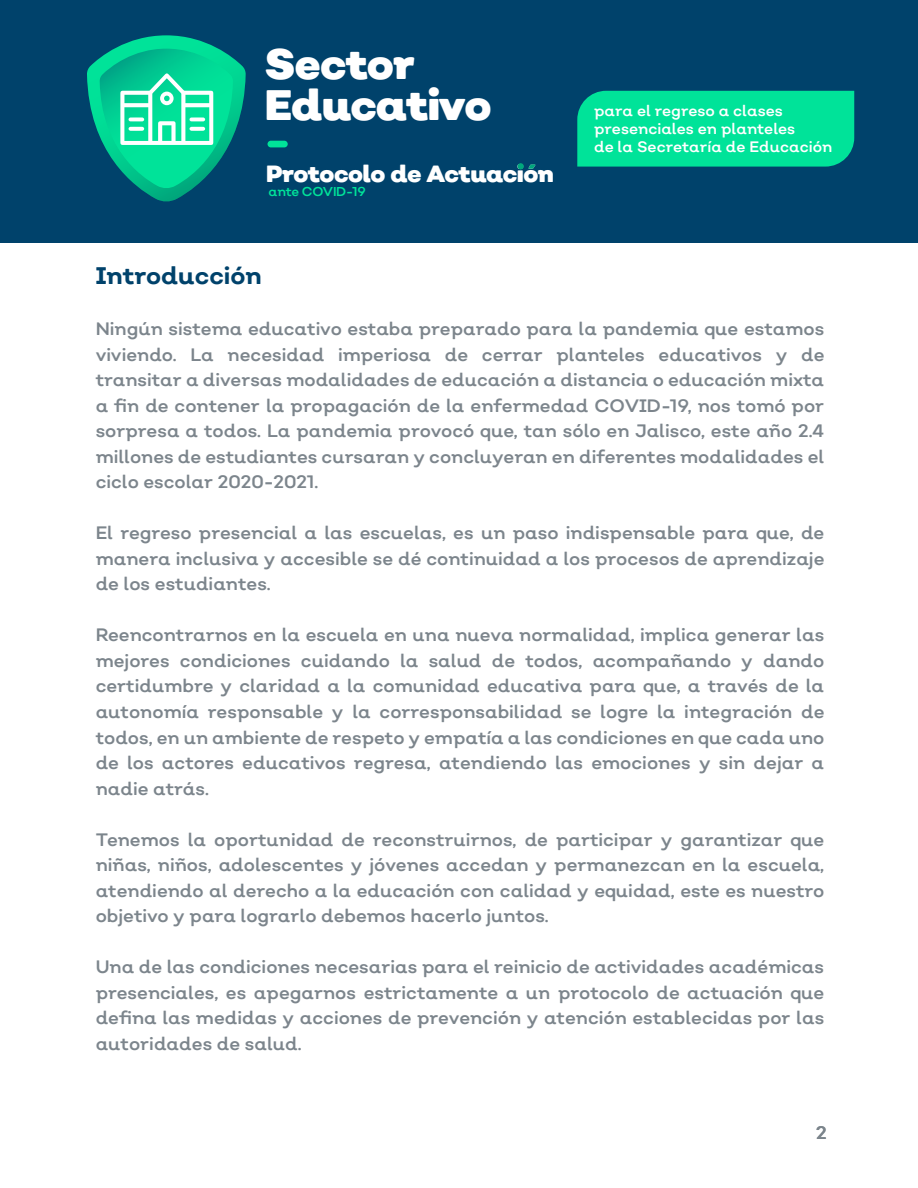
<style>
.page{position:relative;width:918px;height:1188px;background:#fff}
.page>*{position:absolute;margin:0;border:0;box-sizing:border-box;transform-origin:0 0}
.t1{font:900 42.6px/40.7px "Nutmeg";letter-spacing:-.02em;color:#fff}
.t2{font:700 24px "Nutmeg";color:#00426b}
.t3{font:900 23.4px "Nutmeg";letter-spacing:-.02em;color:#fff}
.t4{font:18px/25.5px "Nutmeg";color:#7c858c;text-align:justify}
.t5{font:15.15px/18.1px "Nutmeg";color:#fff}
.t6{font:12.9px "Nutmeg";letter-spacing:-.02em;color:#00e399}
</style>
<div class="page">
<div style="left:0;top:0;width:918px;height:243px;background:#00426b"></div>
<div style="left:577px;top:91px;width:277px;height:76px;background:#00e399"></div>
<svg style="left:518px;top:163px;width:17px;height:6px"></svg>
<div style="left:268px;top:141px;width:20px;height:6px;background:#00e399;border-radius:3px"></div>
<svg style="left:87px;top:35px;width:159px;height:167px"></svg>
<h1 class="t1" style="left:265px;top:44px;width:228px">Sector<br>Educativo</h1>
<p class="t3" style="left:266px;top:158px;width:289px">Protocolo de Actuación</p>
<p class="t6" style="left:269px;top:183px;width:99px">ante COVID-19</p>
<p class="t5" style="left:594px;top:101px;width:240px">para el regreso a clases presenciales en planteles<br>de la Secretaría de Educación</p>
<h2 class="t2" style="left:96px;top:260px;width:168px">Introducción</h2>
<p class="t4" style="left:96px;top:316px;width:730px">Ningún sistema educativo estaba preparado para la pandemia que estamos viviendo. La necesidad imperiosa de cerrar planteles educativos y de transitar a diversas modalidades de educación a distancia o educación mixta a fin de contener la propagación de la enfermedad COVID-19, nos tomó por sorpresa a todos. La pandemia provocó que, tan sólo en Jalisco, este año 2.4 millones de estudiantes cursaran y concluyeran en diferentes modalidades el ciclo escolar 2020-2021.</p>
<p class="t4" style="left:96px;top:520px;width:730px">El regreso presencial a las escuelas, es un paso indispensable para que, de manera inclusiva y accesible se dé continuidad a los procesos de aprendizaje de los estudiantes.</p>
<p class="t4" style="left:96px;top:622px;width:730px">Reencontrarnos en la escuela en una nueva normalidad, implica generar las mejores condiciones cuidando la salud de todos, acompañando y dando certidumbre y claridad a la comunidad educativa para que, a través de la autonomía responsable y la corresponsabilidad se logre la integración de todos, en un ambiente de respeto y empatía a las condiciones en que cada uno de los actores educativos regresa, atendiendo las emociones y sin dejar a nadie atrás.</p>
<p class="t4" style="left:96px;top:826px;width:730px">Tenemos la oportunidad de reconstruirnos, de participar y garantizar que niñas, niños, adolescentes y jóvenes accedan y permanezcan en la escuela, atendiendo al derecho a la educación con calidad y equidad, este es nuestro objetivo y para lograrlo debemos hacerlo juntos.</p>
<p class="t4" style="left:96px;top:954px;width:730px">Una de las condiciones necesarias para el reinicio de actividades académicas presenciales, es apegarnos estrictamente a un protocolo de actuación que defina las medidas y acciones de prevención y atención establecidas por las autoridades de salud.</p>
<p class="t4" style="left:816px;top:1119px;width:12px">2</p>
</div>
